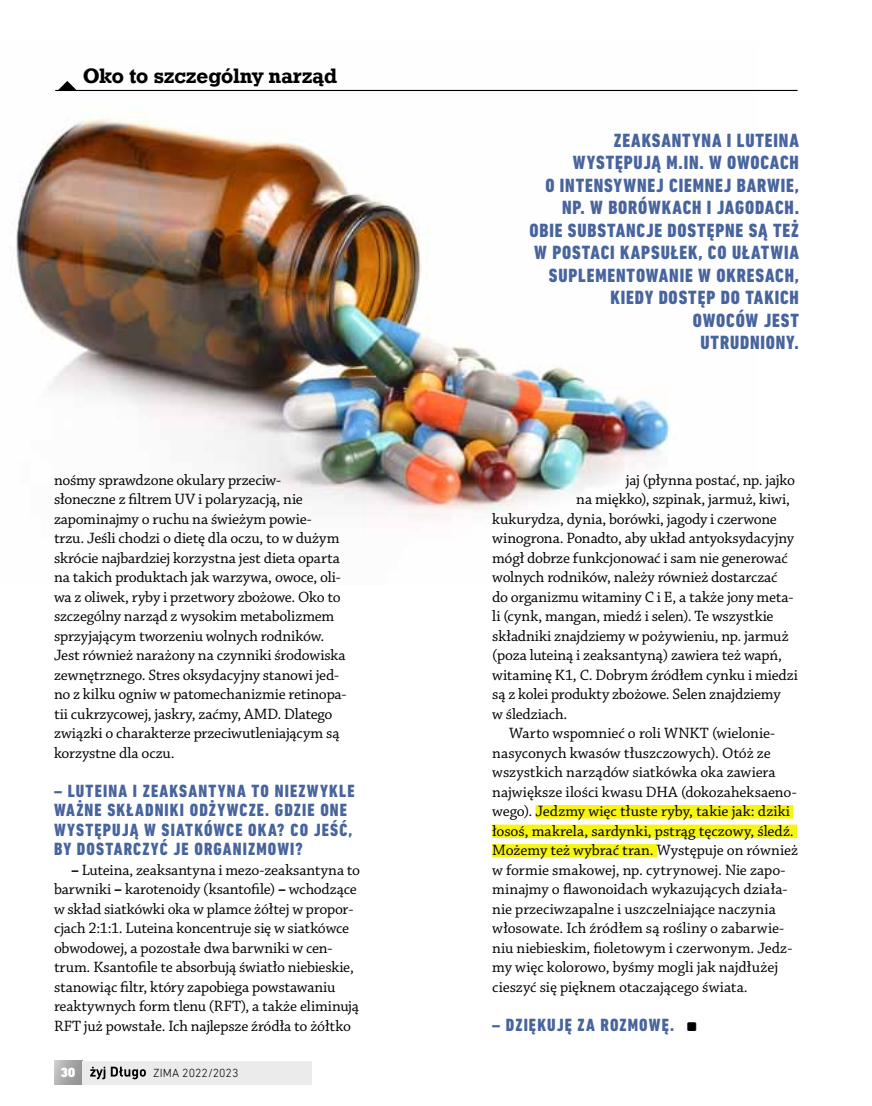
<style>
.page{position:relative;width:872px;height:1106px;background:#fff}
.page>*{position:absolute;margin:0;border:0;box-sizing:border-box;transform-origin:0 0}
.t1{font:21px "Geo Slab 712 Bd EU";color:#000}
.t2{font:800 condensed 19.5px/22.5px "DIN Next LT Pro";letter-spacing:.04em;color:#48649d;text-align:right}
.t3{font:800 condensed 18px/19.5px "DIN Next LT Pro";letter-spacing:.06em;color:#48649d}
.t4{font:15.75px/19.5px "Chaparral Pro";letter-spacing:-.005em;color:#000}
.t5{font:300 12px "DIN Next LT Pro";letter-spacing:.005em;color:#000}
.t6{font:900 12px "DIN Next LT Pro";color:#fff}
.s1{font-weight:700}
.s2{font-family:"Distro II Bats";font-weight:400;font-stretch:normal;font-size:12px;color:#000}
</style>
<div class="page">
<img style="left:12px;top:89px;width:744px;height:429px">
<svg style="left:57px;top:81px;width:20px;height:9px"></svg>
<hr style="left:55px;top:90px;width:742px;height:1px;background:#000">
<div style="left:535px;top:805px;width:258px;height:13px;background:#f7f410"></div>
<div style="left:492px;top:824px;width:305px;height:14px;background:#f7f410"></div>
<div style="left:492px;top:844px;width:165px;height:13px;background:#f7f410"></div>
<div style="left:54px;top:1060px;width:28px;height:24px;background:linear-gradient(to right,#c1c1c1,#939393)"></div>
<div style="left:82px;top:1060px;width:229px;height:24px;background:#ebebeb"></div>
<svg style="left:90px;top:1066px;width:56px;height:13px"></svg>
<h1 class="t1" style="left:83px;top:63px;width:255px">Oko to szczególny narząd</h1>
<p class="t4" style="left:54px;top:470px;width:294px">nośmy sprawdzone okulary przeciw&shy;słoneczne z filtrem UV i polaryzacją, nie zapominajmy o ruchu na świeżym powie-<br>trzu. Jeśli chodzi o dietę dla oczu, to w dużym skrócie najbardziej korzystna jest dieta oparta na takich produktach jak warzywa, owoce, oli&shy;wa z oliwek, ryby i przetwory zbożowe. Oko to szczególny narząd z wysokim metabolizmem sprzyjającym tworzeniu wolnych rodników.<br>Jest również narażony na czynniki środowiska zewnętrznego. Stres oksydacyjny stanowi jed&shy;no z kilku ogniw w patomechanizmie retinopa&shy;tii cukrzycowej, jaskry, zaćmy, AMD. Dlatego związki o charakterze przeciwutleniającym są korzystne dla oczu.</p>
<p class="t3" style="left:54px;top:781px;width:302px">– LUTEINA I ZEAKSANTYNA TO NIEZWYKLE WAŻNE SKŁADNIKI ODŻYWCZE. GDZIE ONE WYSTĘPUJĄ W SIATKÓWCE OKA? CO JEŚĆ, BY DOSTARCZYĆ JE ORGANIZMOWI?</p>
<p class="t4" style="left:54px;top:860px;width:307px;text-indent:17px"><span class="s1">–</span> Luteina, zeaksantyna i mezo-zeaksantyna to barwniki <span class="s1">–</span> karotenoidy (ksantofile) <span class="s1">–</span> wchodzące w skład siatkówki oka w plamce żółtej w propor&shy;cjach 2:1:1. Luteina koncentruje się w siatkówce obwodowej, a pozostałe dwa barwniki w cen&shy;trum. Ksantofile te absorbują światło niebieskie, stanowiąc filtr, który zapobiega powstawaniu reaktywnych form tlenu (RFT), a także eliminują RFT już powstałe. Ich najlepsze źródła to żółtko</p>
<p class="t6" style="left:61px;top:1065px;width:15px">30</p>
<p class="t5" style="left:153px;top:1065px;width:106px">LUTY MARZEC 2014</p>
<p class="t5" style="left:153px;top:1065px;width:87px">ZIMA/2022/2023</p>
<p class="t2" style="left:529px;top:129px;width:271px">ZEAKSANTYNA I LUTEINA<br>WYSTĘPUJĄ M.IN. W OWOCACH<br>O INTENSYWNEJ CIEMNEJ BARWIE,<br>NP. W BORÓWKACH I JAGODACH.<br>OBIE SUBSTANCJE DOSTĘPNE SĄ TEŻ<br>W POSTACI KAPSUŁEK, CO UŁATWIA<br>SUPLEMENTOWANIE W OKRESACH,<br>KIEDY DOSTĘP DO TAKICH<br>OWOCÓW JEST<br>UTRUDNIONY.</p>
<p class="t4" style="left:626px;top:470px;width:171px">jaj (płynna postać, np. jajko</p>
<p class="t4" style="left:576px;top:490px;width:215px">na miękko), szpinak, jarmuż, kiwi,</p>
<p class="t4" style="left:492px;top:509px;width:286px">kukurydza, dynia, borówki, jagody i czerwone</p>
<p class="t4" style="left:492px;top:529px;width:303px">winogrona. Ponadto, aby układ antyoksydacyjny</p>
<p class="t4" style="left:492px;top:548px;width:297px">mógł dobrze funkcjonować i sam nie generować</p>
<p class="t4" style="left:492px;top:568px;width:287px">wolnych rodników, należy również dostarczać</p>
<p class="t4" style="left:492px;top:587px;width:302px">do organizmu witaminy C i E, a także jony meta-</p>
<p class="t4" style="left:492px;top:607px;width:283px">li (cynk, mangan, miedź i selen). Te wszystkie</p>
<p class="t4" style="left:492px;top:626px;width:298px">składniki znajdziemy w pożywieniu, np. jarmuż</p>
<p class="t4" style="left:492px;top:646px;width:291px">(poza luteiną i zeaksantyną) zawiera też wapń,</p>
<p class="t4" style="left:492px;top:665px;width:307px">witaminę K1, C. Dobrym źródłem cynku i miedzi</p>
<p class="t4" style="left:492px;top:685px;width:290px">są z kolei produkty zbożowe. Selen znajdziemy</p>
<p class="t4" style="left:492px;top:704px;width:77px">w śledziach.</p>
<p class="t4" style="left:509px;top:724px;width:267px">Warto wspomnieć o roli WNKT (wielonie-</p>
<p class="t4" style="left:492px;top:743px;width:280px">nasyconych kwasów tłuszczowych). Otóż ze</p>
<p class="t4" style="left:492px;top:763px;width:285px">wszystkich narządów siatkówka oka zawiera</p>
<p class="t4" style="left:492px;top:782px;width:306px">największe ilości kwasu DHA (dokozaheksaeno-</p>
<p class="t4" style="left:492px;top:802px;width:299px">wego). Jedzmy więc tłuste ryby, takie jak: dziki</p>
<p class="t4" style="left:492px;top:821px;width:303px">łosoś, makrela, sardynki, pstrąg tęczowy, śledź.</p>
<p class="t4" style="left:492px;top:841px;width:307px">Możemy też wybrać tran. Występuje on również</p>
<p class="t4" style="left:492px;top:860px;width:295px">w formie smakowej, np. cytrynowej. Nie zapo-</p>
<p class="t4" style="left:492px;top:880px;width:297px">minajmy o flawonoidach wykazujących działa-</p>
<p class="t4" style="left:492px;top:899px;width:285px">nie przeciwzapalne i uszczelniające naczynia</p>
<p class="t4" style="left:492px;top:919px;width:293px">włosowate. Ich źródłem są rośliny o zabarwie-</p>
<p class="t4" style="left:492px;top:938px;width:301px">niu niebieskim, fioletowym i czerwonym. Jedz-</p>
<p class="t4" style="left:492px;top:958px;width:287px">my więc kolorowo, byśmy mogli jak najdłużej</p>
<p class="t4" style="left:492px;top:977px;width:257px">cieszyć się pięknem otaczającego świata.</p>
<p class="t3" style="left:492px;top:1015px;width:208px">– DZIĘKUJĘ ZA ROZMOWĘ. <span class="s2">]</span></p>
</div>
